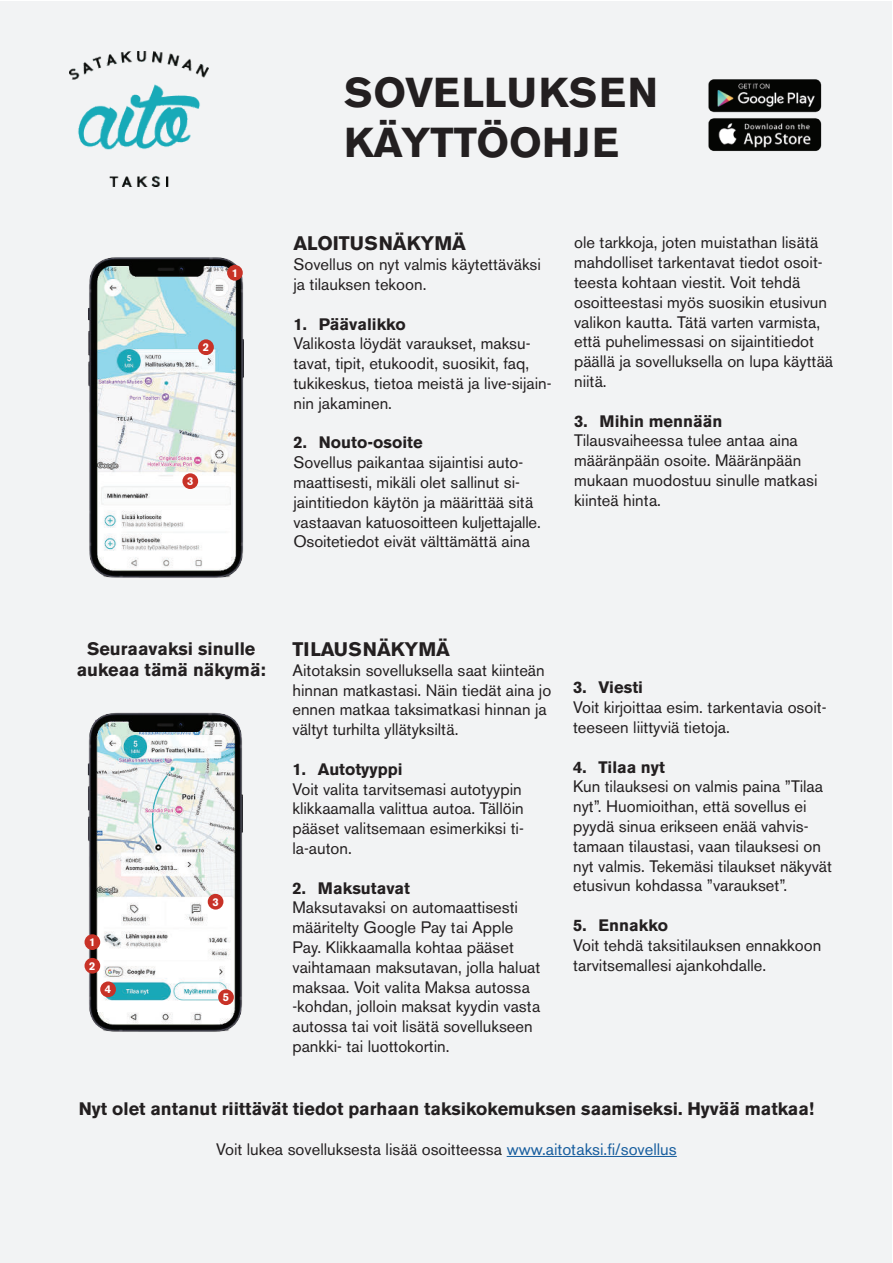
<style>
.page{position:relative;width:893px;height:1263px;background:#fff}
.page>*{position:absolute;margin:0;border:0;box-sizing:border-box;transform-origin:0 0}
.t1{font:700 41.4px/49.8px "Akzidenz Grotesk BE";color:#231f20}
.t2{font:700 19.5px "Akzidenz Grotesk BE";color:#231f20}
.t3{font:700 18px/21.6px "Akzidenz Grotesk BE";color:#231f20;text-align:center}
.t4{font:16.5px/19.8px "Akzidenz Grotesk BE";color:#231f20}
.t5{font:700 16.5px "Akzidenz Grotesk BE";color:#231f20}
.t6{font:700 11.25px/23.5px "Akzidenz Grotesk BE";color:#fff}
.s1{color:#175d9e}
</style>
<div class="page">
<div style="left:1px;top:1px;width:891px;height:1261px;background:#f2f3f4"></div>
<img style="left:88px;top:257px;width:156px;height:321px">
<img style="left:84px;top:712px;width:159px;height:320px">
<hr style="left:507px;top:1156px;width:170px;height:1px;background:#175d9e">
<div style="left:227px;top:265px;width:16px;height:16px;background:#c83227;border-radius:50%"></div>
<div style="left:198px;top:339px;width:16px;height:16px;background:#c83227;border-radius:50%"></div>
<div style="left:182px;top:473px;width:16px;height:16px;background:#c83227;border-radius:50%"></div>
<div style="left:85px;top:934px;width:15px;height:16px;background:#c83227;border-radius:50%"></div>
<div style="left:85px;top:958px;width:15px;height:15px;background:#c83227;border-radius:50%"></div>
<div style="left:208px;top:894px;width:15px;height:15px;background:#c83227;border-radius:50%"></div>
<div style="left:100px;top:981px;width:16px;height:16px;background:#c83227;border-radius:50%"></div>
<div style="left:218px;top:989px;width:16px;height:16px;background:#c83227;border-radius:50%"></div>
<img style="left:708px;top:79px;width:114px;height:72px">
<img style="left:69px;top:51px;width:139px;height:136px">
<p class="t6" style="left:232px;top:261px;width:8px">1</p>
<p class="t6" style="left:203px;top:335px;width:8px">2</p>
<p class="t6" style="left:187px;top:469px;width:8px">3</p>
<h1 class="t1" style="left:344px;top:67px;width:315px">SOVELLUKSEN<br>KÄYTTÖOHJE</h1>
<p class="t2" style="left:293px;top:233px;width:174px">ALOITUSNÄKYMÄ</p>
<p class="t4" style="left:293px;top:256px;width:249px">Sovellus on nyt valmis käytettäväksi ja tilauksen tekoon.</p>
<p class="t5" style="left:293px;top:315px;width:114px">1. Päävalikko</p>
<p class="t4" style="left:293px;top:335px;width:260px">Valikosta löydät varaukset, maksu&shy;tavat, tipit, etukoodit, suosikit, faq, tukikeskus, tietoa meistä ja live-sijain&shy;nin jakaminen.</p>
<p class="t5" style="left:293px;top:434px;width:131px">2. Nouto-osoite</p>
<p class="t4" style="left:293px;top:454px;width:249px">Sovellus paikantaa sijaintisi auto&shy;maattisesti, mikäli olet sallinut si&shy;jaintitiedon käytön ja määrittää sitä vastaavan katuosoitteen kuljettajalle.<br>Osoitetiedot eivät välttämättä aina</p>
<p class="t4" style="left:574px;top:234px;width:261px">ole tarkkoja, joten muistathan lisätä mahdolliset tarkentavat tiedot osoit&shy;teesta kohtaan viestit. Voit tehdä osoitteestasi myös suosikin etusivun valikon kautta. Tätä varten varmista, että puhelimessasi on sijaintitiedot päällä ja sovelluksella on lupa käyttää niitä.</p>
<p class="t5" style="left:574px;top:412px;width:150px">3. Mihin mennään</p>
<p class="t4" style="left:574px;top:432px;width:245px">Tilausvaiheessa tulee antaa aina määränpään osoite. Määränpään mukaan muodostuu sinulle matkasi kiinteä hinta.</p>
<p class="t3" style="left:77px;top:638px;width:190px">Seuraavaksi sinulle aukeaa tämä näkymä:</p>
<p class="t6" style="left:89px;top:930px;width:8px">1<br>2</p>
<p class="t6" style="left:105px;top:977px;width:8px">4</p>
<p class="t6" style="left:212px;top:890px;width:8px">3</p>
<p class="t6" style="left:223px;top:985px;width:8px">5</p>
<p class="t2" style="left:292px;top:638px;width:159px">TILAUSNÄKYMÄ</p>
<p class="t4" style="left:292px;top:662px;width:260px">Aitotaksin sovelluksella saat kiinteän hinnan matkastasi. Näin tiedät aina jo ennen matkaa taksimatkasi hinnan ja vältyt turhilta yllätyksiltä.</p>
<p class="t5" style="left:292px;top:760px;width:112px">1. Autotyyppi</p>
<p class="t4" style="left:292px;top:780px;width:233px">Voit valita tarvitsemasi autotyypin klikkaamalla valittua autoa. Tällöin pääset valitsemaan esimerkiksi ti&shy;la-auton.</p>
<p class="t5" style="left:292px;top:879px;width:119px">2. Maksutavat</p>
<p class="t4" style="left:292px;top:899px;width:249px">Maksutavaksi on automaattisesti määritelty Google Pay tai Apple Pay. Klikkaamalla kohtaa pääset vaihtamaan maksutavan, jolla haluat maksaa. Voit valita Maksa autossa -kohdan, jolloin maksat kyydin vasta autossa tai voit lisätä sovellukseen pankki- tai luottokortin.</p>
<p class="t5" style="left:573px;top:679px;width:71px">3. Viesti</p>
<p class="t4" style="left:573px;top:699px;width:255px">Voit kirjoittaa esim. tarkentavia osoit&shy;teeseen liittyviä tietoja.</p>
<p class="t5" style="left:573px;top:758px;width:93px">4. Tilaa nyt</p>
<p class="t4" style="left:573px;top:778px;width:260px">Kun tilauksesi on valmis paina ”Tilaa nyt”. Huomioithan, että sovellus ei pyydä sinua erikseen enää vahvis&shy;tamaan tilaustasi, vaan tilauksesi on nyt valmis. Tekemäsi tilaukset näkyvät etusivun kohdassa ”varaukset”.</p>
<p class="t5" style="left:573px;top:916px;width:96px">5. Ennakko</p>
<p class="t4" style="left:573px;top:937px;width:250px">Voit tehdä taksitilauksen ennakkoon tarvitsemallesi ajankohdalle.</p>
<p class="t3" style="left:79px;top:1098px;width:737px">Nyt olet antanut riittävät tiedot parhaan taksikokemuksen saamiseksi. Hyvää matkaa!</p>
<p class="t4" style="left:216px;top:1141px;width:462px">Voit lukea sovelluksesta lisää osoitteessa <span class="s1">www.aitotaksi.fi/sovellus</span></p>
</div>
